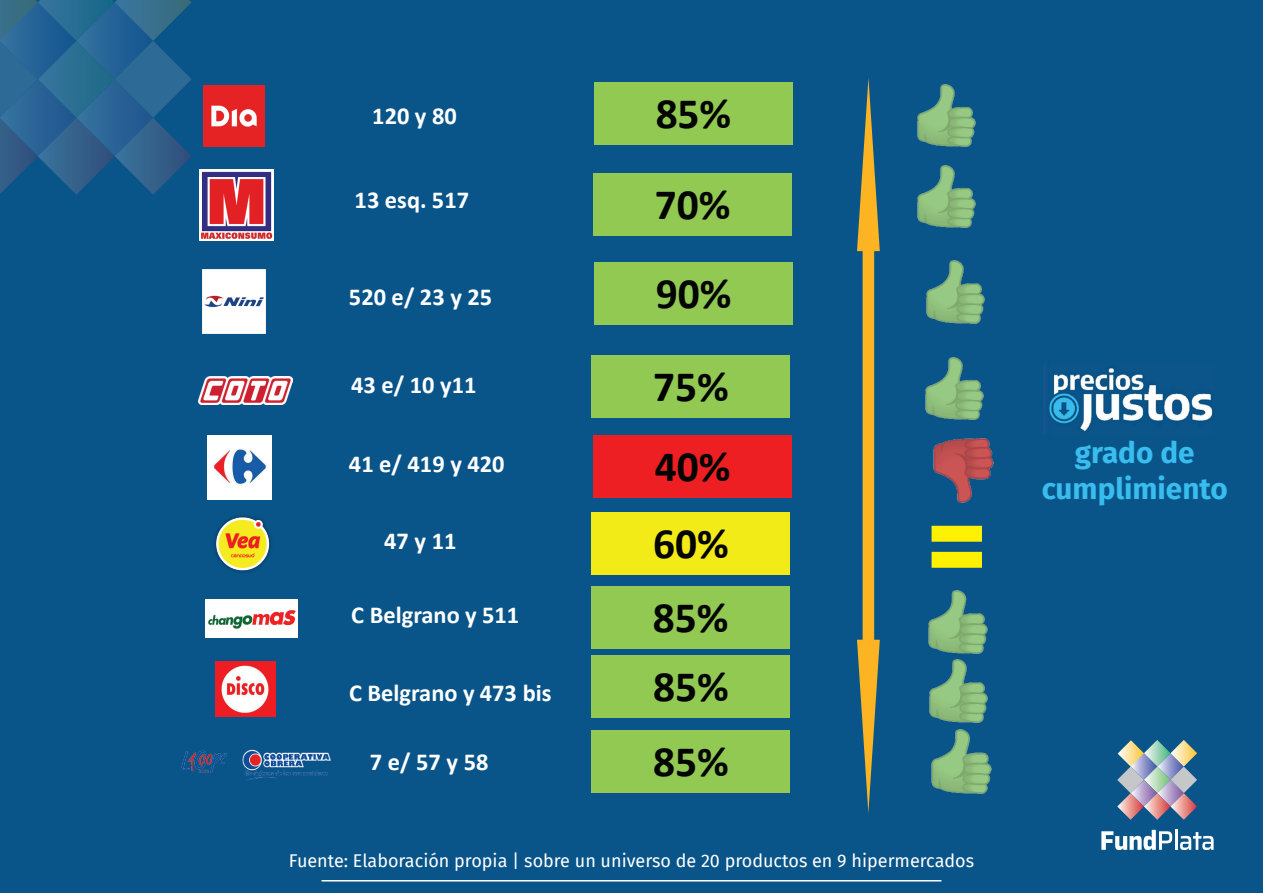
<style>
.page{position:relative;width:1263px;height:893px;background:#09558a}
.page>*{position:absolute;margin:0;border:0;box-sizing:border-box;transform-origin:0 0}
.t1{font:800 112.35px "Encode Sans";color:#fff101}
.t2{font:700 43.5px "Calibri";color:#040503}
.t3{font:700 29.7px/35.5px "Fira Sans";color:#38bdee;text-align:center}
.t4{font:700 24.45px "Calibri";color:#fff}
.t5{font:18px "Fira Sans";color:#fff}
</style>
<div class="page">
<svg style="left:0;top:0;width:192px;height:195px"></svg>
<svg style="left:1101px;top:830px;width:71px;height:20px"></svg>
<hr style="left:1175px;top:830px;width:2px;height:20px;background:#fff">
<svg style="left:1180px;top:832px;width:33px;height:18px"></svg>
<img style="left:1117px;top:740px;width:80px;height:80px">
<hr style="left:322px;top:880px;width:619px;height:1px;background:#fff">
<svg style="left:857px;top:78px;width:23px;height:735px"></svg>
<img style="left:1044px;top:366px;width:169px;height:68px">
<img style="left:204px;top:85px;width:60px;height:61px">
<img style="left:199px;top:170px;width:74px;height:71px">
<img style="left:202px;top:270px;width:64px;height:64px">
<img style="left:199px;top:377px;width:93px;height:28px">
<img style="left:207px;top:435px;width:65px;height:65px">
<img style="left:214px;top:515px;width:57px;height:58px">
<img style="left:205px;top:600px;width:93px;height:37px">
<img style="left:215px;top:661px;width:61px;height:56px">
<div style="left:592px;top:730px;width:198px;height:63px;background:#92c953"></div>
<div style="left:595px;top:263px;width:198px;height:62px;background:#92c953"></div>
<img style="left:926px;top:260px;width:59px;height:64px">
<img style="left:181px;top:750px;width:149px;height:30px">
<img style="left:931px;top:729px;width:61px;height:65px">
<div style="left:592px;top:512px;width:198px;height:62px;background:#f2eb17"></div>
<div style="left:594px;top:82px;width:199px;height:63px;background:#92c953"></div>
<img style="left:917px;top:84px;width:59px;height:63px">
<div style="left:592px;top:355px;width:198px;height:63px;background:#92c953"></div>
<div style="left:593px;top:173px;width:199px;height:63px;background:#92c953"></div>
<div style="left:592px;top:655px;width:198px;height:63px;background:#92c953"></div>
<img style="left:929px;top:659px;width:59px;height:64px">
<img style="left:917px;top:165px;width:59px;height:63px">
<img style="left:925px;top:357px;width:59px;height:63px">
<img style="left:933px;top:438px;width:61px;height:65px">
<div style="left:593px;top:435px;width:199px;height:63px;background:#ee1f23"></div>
<div style="left:591px;top:586px;width:198px;height:63px;background:#92c953"></div>
<img style="left:928px;top:590px;width:60px;height:64px">
<p class="t4" style="left:372px;top:99px;width:86px">120 y 80</p>
<p class="t4" style="left:355px;top:183px;width:116px">13 esq. 517</p>
<p class="t4" style="left:349px;top:280px;width:145px">520 e/ 23 y 25</p>
<p class="t4" style="left:351px;top:368px;width:127px">43 e/ 10 y11</p>
<p class="t4" style="left:349px;top:446px;width:157px">41 e/ 419 y 420</p>
<p class="t4" style="left:384px;top:523px;width:74px">47 y 11</p>
<p class="t4" style="left:351px;top:597px;width:169px">C Belgrano y 511</p>
<p class="t4" style="left:349px;top:675px;width:204px">C Belgrano y 473 bis</p>
<p class="t4" style="left:370px;top:744px;width:120px">7 e/ 57 y 58</p>
<h2 class="t2" style="left:656px;top:83px;width:77px">85%</h2>
<h2 class="t2" style="left:655px;top:174px;width:77px">70%</h2>
<h2 class="t2" style="left:656px;top:263px;width:77px">90%</h2>
<h2 class="t2" style="left:653px;top:356px;width:77px">75%</h2>
<h2 class="t2" style="left:655px;top:436px;width:77px">40%</h2>
<h2 class="t2" style="left:653px;top:512px;width:77px">60%</h2>
<h2 class="t2" style="left:653px;top:587px;width:77px">85%</h2>
<h2 class="t2" style="left:653px;top:656px;width:77px">85%</h2>
<h2 class="t2" style="left:653px;top:730px;width:77px">85%</h2>
<h1 class="t1" style="left:926px;top:460px;width:64px">=</h1>
<p class="t5" style="left:289px;top:847px;width:687px">Fuente: Elaboración propia | sobre un universo de 20 productos en 9 hipermercados</p>
<p class="t3" style="left:1042px;top:433px;width:187px">grado de cumplimiento</p>
</div>
